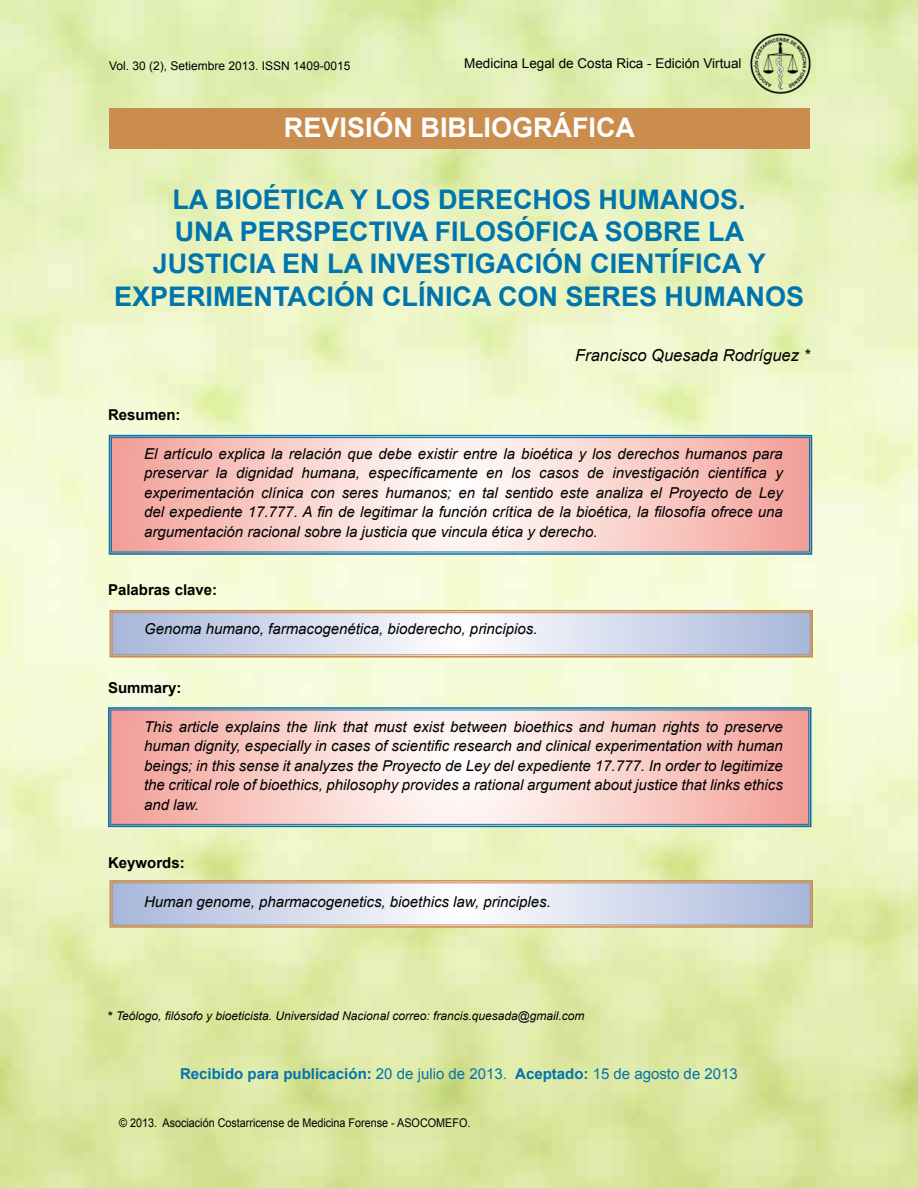
<style>
.page{position:relative;width:918px;height:1188px;background:#fff}
.page>*{position:absolute;margin:0;border:0;box-sizing:border-box;transform-origin:0 0}
.t1{font:700 27px "Arial";color:#0074ac}
.t2{font:700 27px "Arial";color:#fff}
.t3{font:italic 16.5px "Arial";color:#000}
.t4{font:italic 15px/19.5px "Arial";color:#000;text-align:justify}
.t5{font:700 15px "Arial";color:#0074ac}
.t6{font:700 15px "Arial";color:#000}
.t7{font:13.5px "Arial";color:#000}
.t8{font:italic 12px "Arial";color:#000}
.t9{font:12px "Arial";color:#000;scale:.9 1}
.t10{font:12px "Arial";color:#000}
.s1{font-weight:700;font-style:normal}
.s2{font-weight:400}
</style>
<div class="page">
<img style="left:0;top:0;width:918px;height:1188px">
<img style="left:749px;top:32px;width:63px;height:64px">
<div style="left:109px;top:108px;width:701px;height:40px;background:#cb8d4e"></div>
<svg style="left:107px;top:706px;width:705px;height:122px;background:#f0ccc8"></svg>
<div style="left:110px;top:710px;width:699px;height:115px;border:1px solid #0074ac"></div>
<svg style="left:109px;top:879px;width:705px;height:49px"></svg>
<svg style="left:108px;top:434px;width:705px;height:121px;background:#f0ccc8"></svg>
<div style="left:111px;top:437px;width:699px;height:115px;border:1px solid #0074ac"></div>
<svg style="left:109px;top:609px;width:705px;height:49px"></svg>
<div style="left:112px;top:612px;width:699px;height:43px;border:1px solid #cb8d4e"></div>
<p class="t10" style="left:109px;top:58px;width:243px">Vol. 30 (2), Setiembre 2013. ISSN 1409-0015</p>
<p class="t7" style="left:464px;top:54px;width:279px">Medicina Legal de Costa Rica - Edición Virtual</p>
<h1 class="t2" style="left:284px;top:110px;width:353px">REVISIÓN BIBLIOGRÁFICA</h1>
<h1 class="t1" style="left:172px;top:181px;width:141px">LA BIOÉTICA</h1>
<h1 class="t1" style="left:350px;top:181px;width:44px">Y LOS</h1>
<h1 class="t1" style="left:438px;top:181px;width:39px">DEREC</h1>
<h1 class="t1" style="left:533px;top:181px;width:148px">HOS HUMANOS</h1>
<h1 class="t1" style="left:738px;top:181px;width:9px">.</h1>
<h1 class="t1" style="left:175px;top:214px;width:20px">UNA</h1>
<h1 class="t1" style="left:240px;top:214px;width:37px">PERS</h1>
<h1 class="t1" style="left:313px;top:214px;width:87px">PECTIVA</h1>
<h1 class="t1" style="left:435px;top:214px;width:18px">FILOSÓFICA</h1>
<h1 class="t1" style="left:605px;top:214px;width:20px">SOBRE</h1>
<h1 class="t1" style="left:708px;top:214px;width:18px">LA</h1>
<h1 class="t1" style="left:153px;top:246px;width:84px">JUSTICIA</h1>
<h1 class="t1" style="left:282px;top:246px;width:105px">ENLAINVES</h1>
<h1 class="t1" style="left:451px;top:246px;width:34px">TIGACIÓN</h1>
<h1 class="t1" style="left:590px;top:246px;width:17px">CIEN</h1>
<h1 class="t1" style="left:655px;top:246px;width:41px">TÍFICA</h1>
<h1 class="t1" style="left:748px;top:246px;width:20px">Y</h1>
<h1 class="t1" style="left:114px;top:279px;width:192px">EXPERI MENTACIÓN</h1>
<h1 class="t1" style="left:382px;top:279px;width:61px">CLÍNICA</h1>
<h1 class="t1" style="left:498px;top:279px;width:20px">CON</h1>
<h1 class="t1" style="left:566px;top:279px;width:19px">SERES</h1>
<h1 class="t1" style="left:665px;top:279px;width:82px">HUMANOS</h1>
<p class="t3" style="left:575px;top:345px;width:236px">Francisco Quesada Rodríguez *</p>
<p class="t6" style="left:108px;top:405px;width:74px">RESUMEN:</p>
<p class="t4" style="left:144px;top:444px;width:641px">El artículo explica la relación que debe existir entre la bioética y los derechos humanos para preservar la dignidad humana, específicamente en los casos de investigación científica y experimentación clínica con seres humanos; en tal sentido este analiza el Proyecto de Ley del expediente 17.777. A fin de legitimar la función crítica de la bioética, la filosofía ofrece una argumentación racional sobre la justicia que vincula ética y derecho.</p>
<p class="t6" style="left:108px;top:580px;width:111px">PALABRAS CLAVE:</p>
<p class="t4" style="left:144px;top:620px;width:395px">Genoma humano, farmacogenética, bioderecho, principios.</p>
<p class="t6" style="left:108px;top:678px;width:75px">SUMMARY:</p>
<p class="t4" style="left:144px;top:717px;width:640px">This article explains the link that must exist between bioethics and human rights to preserve human dignity, especially in cases of scientific research and clinical experimentation with human beings; in this sense it analyzes the Proyecto de Ley del expediente 17.777. In order to legitimize the critical role of bioethics, philosophy provides a rational argument about justice that links ethics and law.</p>
<p class="t6" style="left:108px;top:853px;width:78px">KEYWORDS:</p>
<p class="t4" style="left:144px;top:893px;width:408px">Human genome, pharmacogenetics, bioethics law, principles.</p>
<p class="t8" style="left:108px;top:1008px;width:478px"><span class="s1">*</span> Teólogo, filósofo y bioeticista. Universidad Nacional correo: francis.quesada@gmail.com</p>
<p class="t5" style="left:180px;top:1064px;width:559px">RECIBIDO PARA PUBLICACIÓN: <span class="s2">20 de julio de 2013.</span> ACEPTADO: <span class="s2">15 de agosto de 2013</span></p>
<p class="t9" style="left:119px;top:1115px;width:392px">© 2013. Asociación Costarricense de Medicina Forense - ASOCOMEFO.</p>
</div>
